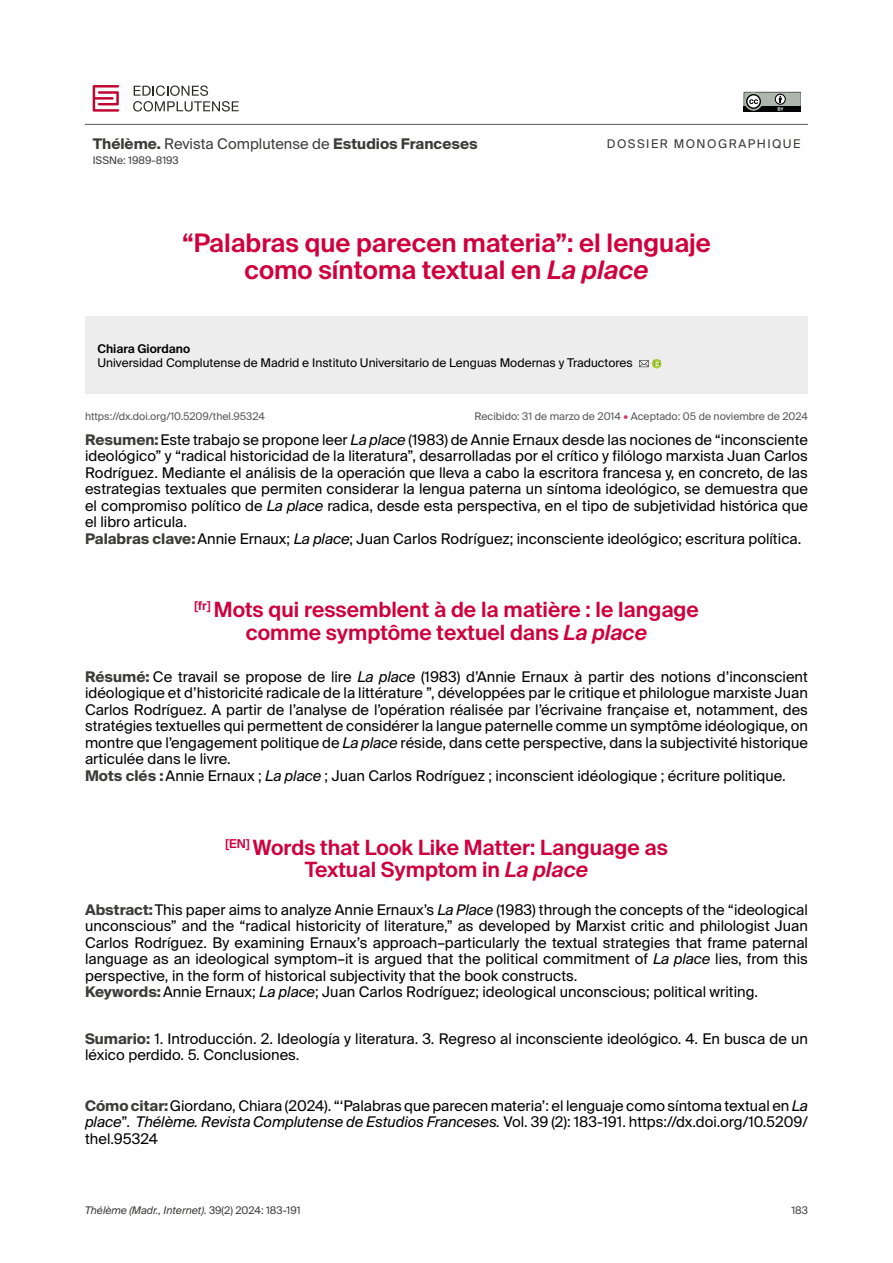
<style>
.page{position:relative;width:893px;height:1263px;background:#fff}
.page>*{position:absolute;margin:0;border:0;box-sizing:border-box;transform-origin:0 0}
._000-Título_original_ES{font:600 25.5px/27px "Suisse Intl";color:#cf003d;text-align:center}
._000-Título_traducido_EN{font:600 21px/22.5px "Suisse Intl";color:#cf003d;text-align:center}
._000_Resumen_abstract_ES{font:14.7px/16.5px "Suisse Intl";color:#000;text-align:justify}
._000-Palabras_clave_keywords{font:14.7px "Suisse Intl";color:#000}
._000_COMO_CITAR{font:14.7px/16.5px "Suisse Intl";color:#000;text-align:justify}
._000_SUMARIO{font:14.7px/16.5px "Suisse Intl";color:#000}
._00-REVISTA{font:700 14.7px "Suisse Intl";color:#3c3c3b}
._000-CARGO{font:12px "Suisse Intl";color:#000}
.Normal_1er_parr{font:12px "Suisse Intl";letter-spacing:.12em;color:#3c3c3b}
._000-Autor{font:600 12px "Suisse Intl";color:#000}
._000-DOI{font:10.5px "Suisse Intl";color:#575756}
.t1{font:italic 10.5px "Suisse Intl";color:#3c3c3b}
.Normal_1er_parr-2{font:10.5px "Suisse Intl";color:#3c3c3b}
.s1{font-weight:400}
.s2{font-style:italic}
.s3{color:#d83364}
.s4{font-weight:700;color:#3c3c3b}
.s5{font-style:normal}
</style>
<div class="page">
<hr style="left:85px;top:124px;width:723px;height:1px;background:#575756">
<svg style="left:744px;top:92px;width:56px;height:19px"></svg>
<svg style="left:93px;top:85px;width:26px;height:26px"></svg>
<svg style="left:133px;top:85px;width:106px;height:26px"></svg>
<div style="left:85px;top:317px;width:723px;height:77px;background:#ededed"></div>
<svg style="left:639px;top:359px;width:22px;height:9px"></svg>
<p class="_00-REVISTA" style="left:93px;top:135px;width:386px">Thélème. <span class="s1">Revista Complutense de</span> Estudios Franceses</p>
<p class="Normal_1er_parr-2" style="left:93px;top:154px;width:88px">ISSNe: 1989-8193</p>
<p class="Normal_1er_parr" style="left:607px;top:136px;width:195px">DOSSIER MONOGRAPHIQUE</p>
<p class="_000-Título_original_ES" style="left:182px;top:229px;width:530px">“Palabras que parecen materia”: el lenguaje como síntoma textual en <span class="s2">La place</span></p>
<p class="_000-Autor" style="left:97px;top:342px;width:94px">Chiara Giordano</p>
<p class="_000-CARGO" style="left:97px;top:356px;width:537px">Universidad Complutense de Madrid e Instituto Universitario de Lenguas Modernas y Traductores</p>
<p class="_000-DOI" style="left:85px;top:410px;width:181px">https://dx.doi.org/10.5209/thel.95324</p>
<p class="_000-DOI" style="left:474px;top:410px;width:335px">Recibido: 31 de marzo de 2014 <span class="s3">•</span> Aceptado: 05 de noviembre de 2024</p>
<p class="_000_Resumen_abstract_ES" style="left:85px;top:431px;width:724px"><span class="s4">Resumen:</span>Este trabajo se propone leer <span class="s2">La place</span> (1983) de Annie Ernaux desde las nociones de “inconsciente ideológico” y “radical historicidad de la literatura”, desarrolladas por el crítico y filólogo marxista Juan Carlos Rodríguez. Mediante el análisis de la operación que lleva a cabo la escritora francesa y, en concreto, de las estrategias textuales que permiten considerar la lengua paterna un síntoma ideológico, se demuestra que el compromiso político de <span class="s2">La place</span> radica, desde esta perspectiva, en el tipo de subjetividad histórica que el libro articula.</p>
<p class="_000-Palabras_clave_keywords" style="left:85px;top:530px;width:718px"><span class="s4">Palabras clave:</span>Annie Ernaux; <span class="s2">La place</span>; Juan Carlos Rodríguez; inconsciente ideológico; escritura política.</p>
<p class="_000-Título_traducido_EN" style="left:194px;top:599px;width:506px"><sup>[fr]</sup> Mots qui ressemblent à de la matière : le langage comme symptôme textuel dans <span class="s2">La place</span></p>
<p class="_000_Resumen_abstract_ES" style="left:85px;top:668px;width:724px"><span class="s4">Résumé:</span> Ce travail se propose de lire <span class="s2">La place</span> (1983) d’Annie Ernaux à partir des notions d’inconscient idéologique et d’historicité radicale de la littérature ”, développées par le critique et philologue marxiste Juan Carlos Rodríguez. A partir de l’analyse de l’opération réalisée par l’écrivaine française et, notamment, des stratégies textuelles qui permettent de considérer la langue paternelle comme un symptôme idéologique, on montre que l’engagement politique de <span class="s2">La place</span> réside, dans cette perspective, dans la subjectivité historique articulée dans le livre.</p>
<p class="_000-Palabras_clave_keywords" style="left:85px;top:767px;width:702px"><span class="s4">Mots clés :</span>Annie Ernaux ; <span class="s2">La place</span> ; Juan Carlos Rodríguez ; inconscient idéologique ; écriture politique.</p>
<p class="_000-Título_traducido_EN" style="left:225px;top:836px;width:444px"><sup>[EN]</sup> Words that Look Like Matter: Language as<br>Textual Symptom in <span class="s2">La place</span></p>
<p class="_000_Resumen_abstract_ES" style="left:85px;top:901px;width:724px"><span class="s4">Abstract:</span>This paper aims to analyze Annie Ernaux’s <span class="s2">La Place</span> (1983) through the concepts of the “ideological unconscious” and the “radical historicity of literature,” as developed by Marxist critic and philologist Juan Carlos Rodríguez. By examining Ernaux’s approach–particularly the textual strategies that frame paternal language as an ideological symptom–it is argued that the political commitment of <span class="s2">La place</span> lies, from this perspective, in the form of historical subjectivity that the book constructs.</p>
<p class="_000-Palabras_clave_keywords" style="left:85px;top:984px;width:675px"><span class="s4">Keywords:</span>Annie Ernaux; <span class="s2">La place</span>; Juan Carlos Rodríguez; ideological unconscious; political writing.</p>
<p class="_000_SUMARIO" style="left:85px;top:1030px;width:724px"><span class="s4">Sumario:</span> 1. Introducción. 2. Ideología y literatura. 3. Regreso al inconsciente ideológico. 4. En busca de un léxico perdido. 5. Conclusiones.</p>
<p class="_000_COMO_CITAR" style="left:85px;top:1097px;width:724px"><span class="s4">Cómo citar:</span>Giordano, Chiara (2024). “‘Palabras que parecen materia’: el lenguaje como síntoma textual en <span class="s2">La place</span>”. <span class="s2">Thélème. Revista Complutense de Estudios Franceses.</span> Vol. 39 (2): 183-191. https://dx.doi.org/10.5209/ thel.95324</p>
<p class="t1" style="left:85px;top:1204px;width:217px">Thélème (Madr., Internet)<span class="s5">. 39(2) 2024: 183-191</span></p>
<p class="Normal_1er_parr-2" style="left:791px;top:1204px;width:18px">183</p>
</div>
